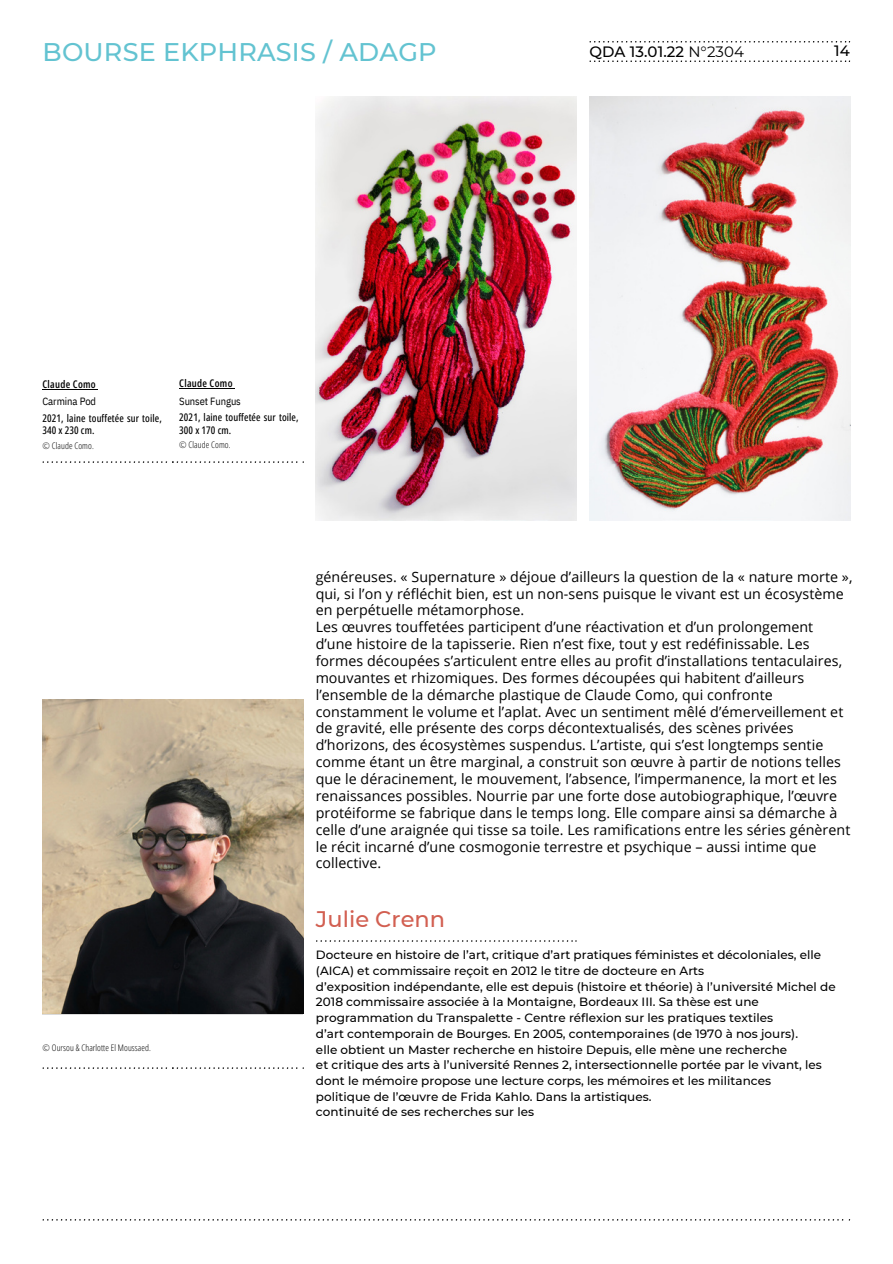
<style>
.page{position:relative;width:893px;height:1264px;background:#fff}
.page>*{position:absolute;margin:0;border:0;box-sizing:border-box;transform-origin:0 0}
.t1{font:500 25.5px "Montserrat";letter-spacing:.01em;color:#63c3d1}
.t2{font:500 22.5px "Montserrat";color:#d25f51}
.t3{font:500 15px "Montserrat";letter-spacing:.005em;color:#000}
.t4{font:14.25px/16.8px "Open Sans";letter-spacing:.005em;color:#000}
.t5{font:500 12px/15.8px "Montserrat";color:#000}
.t6{font:500 10.5px/12.3px "Open Sans Condensed";letter-spacing:.01em;color:#000}
.t7{font:10.5px "IBM Plex Sans Cond";letter-spacing:-.01em;color:#000}
.t8{font:600 10.5px "Open Sans Condensed";letter-spacing:.03em;color:#000}
.t9{font:300 9px "Open Sans Condensed";letter-spacing:.01em;color:#000}
.s1{font-weight:400}
</style>
<div class="page">
<hr style="left:42px;top:389px;width:56px;height:1px;background:#000">
<svg style="left:42px;top:1219px;width:808px;height:1px"></svg>
<svg style="left:42px;top:461px;width:262px;height:2px"></svg>
<svg style="left:42px;top:1067px;width:262px;height:1px"></svg>
<hr style="left:179px;top:388px;width:56px;height:1px;background:#000">
<img style="left:42px;top:700px;width:261px;height:313px">
<svg style="left:589px;top:41px;width:261px;height:1px"></svg>
<svg style="left:589px;top:60px;width:261px;height:2px"></svg>
<img style="left:315px;top:96px;width:261px;height:424px">
<img style="left:589px;top:96px;width:261px;height:424px">
<svg style="left:316px;top:940px;width:260px;height:1px"></svg>
<p class="t1" style="left:42px;top:36px;width:395px">BOURSE EKPHRASIS / ADAGP</p>
<p class="t8" style="left:179px;top:376px;width:55px">Claude Como</p>
<p class="t6" style="left:179px;top:411px;width:121px">2021, laine touffetée sur toile,<br>300 x 170 cm.</p>
<p class="t8" style="left:42px;top:376px;width:55px">Claude Como</p>
<p class="t6" style="left:42px;top:411px;width:121px">2021, laine touffetée sur toile,<br>340 x 230 cm.</p>
<p class="t7" style="left:42px;top:394px;width:55px">Carmina Pod</p>
<p class="t7" style="left:179px;top:394px;width:63px">Sunset Fungus</p>
<p class="t9" style="left:42px;top:439px;width:53px">© Claude Como.</p>
<p class="t9" style="left:179px;top:439px;width:53px">© Claude Como.</p>
<p class="t3" style="left:589px;top:42px;width:156px">QDA 13.01.22 <span class="s1">N°2304</span></p>
<p class="t3" style="left:834px;top:42px;width:17px">14</p>
<p class="t9" style="left:42px;top:1041px;width:110px">© Oursou &amp; Charlotte El Moussaed.</p>
<p class="t4" style="left:315px;top:567px;width:538px">généreuses. « Supernature » déjoue d’ailleurs la question de la « nature morte », qui, si l’on y réfléchit bien, est un non-sens puisque le vivant est un écosystème en perpétuelle métamorphose.</p>
<p class="t4" style="left:315px;top:618px;width:499px">Les œuvres touffetées participent d’une réactivation et d’un prolongement</p>
<p class="t4" style="left:315px;top:635px;width:528px">d’une histoire de la tapisserie. Rien n’est fixe, tout y est redéfinissable. Les formes découpées s’articulent entre elles au profit d’installations tentaculaires, mouvantes et rhizomiques. Des formes découpées qui habitent d’ailleurs l’ensemble de la démarche plastique de Claude Como, qui confronte</p>
<p class="t4" style="left:315px;top:702px;width:536px">constamment le volume et l’aplat. Avec un sentiment mêlé d’émerveillement et de gravité, elle présente des corps décontextualisés, des scènes privées d’horizons, des écosystèmes suspendus. L’artiste, qui s’est longtemps sentie comme étant un être marginal, a construit son œuvre à partir de notions telles que le déracinement, le mouvement, l’absence, l’impermanence, la mort et les renaissances possibles. Nourrie par une forte dose autobiographique, l’œuvre protéiforme se fabrique dans le temps long. Elle compare ainsi sa démarche à celle d’une araignée qui tisse sa toile. Les ramifications entre les séries génèrent le récit incarné d’une cosmogonie terrestre et psychique – aussi intime que collective.</p>
<p class="t2" style="left:316px;top:905px;width:131px">Julie Crenn</p>
<p class="t5" style="left:316px;top:946px;width:521px">Docteure en histoire de l’art, critique d’art pratiques féministes et décoloniales, elle (AICA) et commissaire reçoit en 2012 le titre de docteure en Arts<br>d’exposition indépendante, elle est depuis (histoire et théorie) à l’université Michel de 2018 commissaire associée à la Montaigne, Bordeaux III. Sa thèse est une programmation du Transpalette - Centre réflexion sur les pratiques textiles</p>
<p class="t5" style="left:316px;top:1025px;width:483px">d’art contemporain de Bourges. En 2005, contemporaines (de 1970 à nos jours).</p>
<p class="t5" style="left:316px;top:1041px;width:473px">elle obtient un Master recherche en histoire Depuis, elle mène une recherche</p>
<p class="t5" style="left:316px;top:1057px;width:507px">et critique des arts à l’université Rennes 2, intersectionnelle portée par le vivant, les dont le mémoire propose une lecture corps, les mémoires et les militances politique de l’œuvre de Frida Kahlo. Dans la artistiques.</p>
<p class="t5" style="left:316px;top:1104px;width:220px">continuité de ses recherches sur les</p>
</div>
